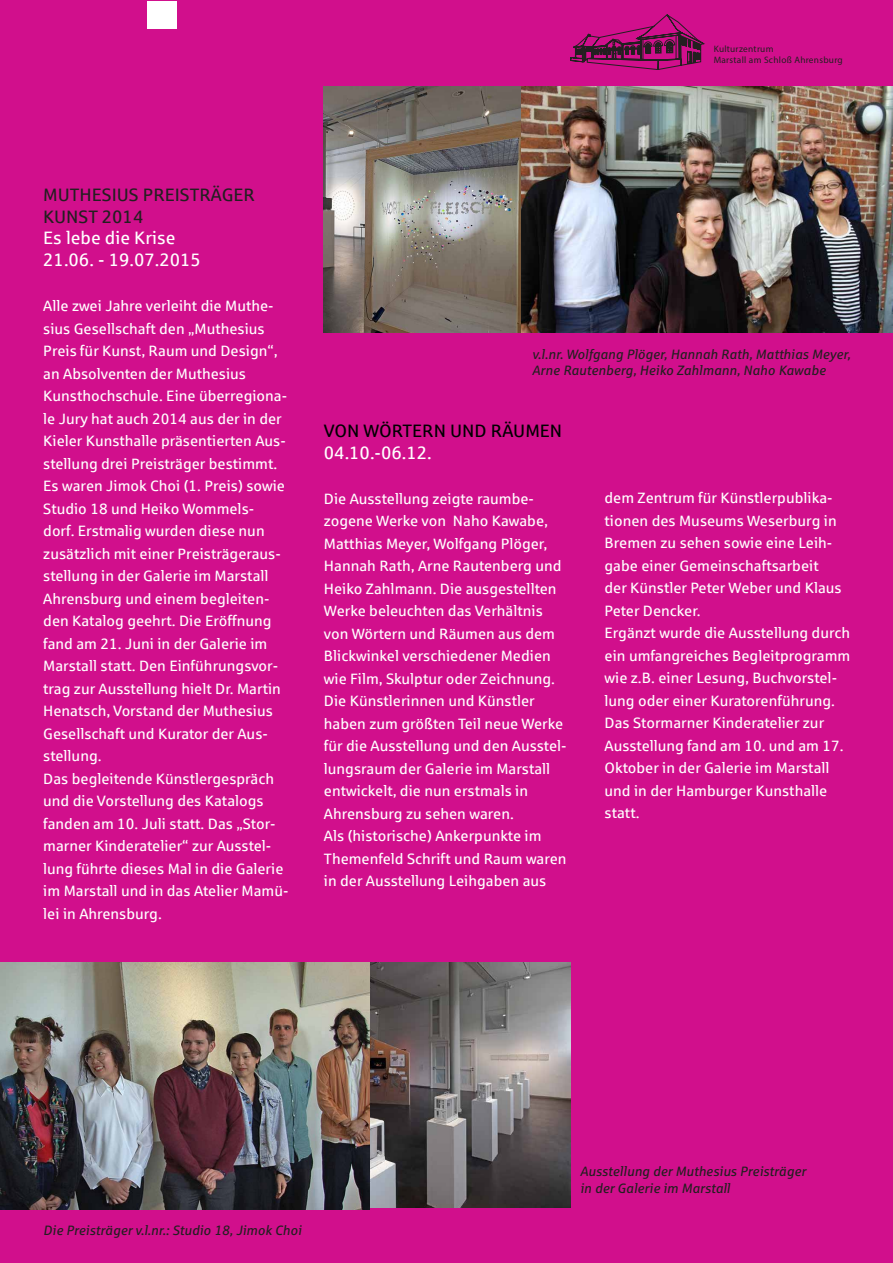
<style>
.page{position:relative;width:893px;height:1263px;background:#d10f8c}
.page>*{position:absolute;margin:0;border:0;box-sizing:border-box;transform-origin:0 0}
.t1{font:18px/21.6px "Sparkasse Rg";color:#fff}
.t2{font:18px/21.6px "Sparkasse Rg";color:#231f20}
.t3{font:18px "Sparkasse Rg";color:#000}
.t4{font:15px/22.5px "Sparkasse Rg";color:#fff}
.t5{font:italic 13.5px/16.2px "Sparkasse Rg";color:#231f20}
.t6{font:9.3px/11.4px "Myriad Pro";letter-spacing:.03em;color:#231f20}
</style>
<div class="page">
<div style="left:147px;top:1px;width:30px;height:27px;background:#fff"></div>
<img style="left:370px;top:962px;width:201px;height:246px">
<img style="left:1px;top:962px;width:369px;height:247px">
<img style="left:324px;top:86px;width:197px;height:247px">
<img style="left:521px;top:86px;width:371px;height:247px">
<svg style="left:571px;top:15px;width:137px;height:55px;background:#9f136c"></svg>
<p class="t6" style="left:714px;top:43px;width:131px">Kulturzentrum<br>Marstall am Schloß Ahrensburg</p>
<p class="t2" style="left:43px;top:184px;width:213px">MUTHESIUS PREISTRÄGER<br>KUNST 2014</p>
<p class="t1" style="left:43px;top:227px;width:159px">Es lebe die Krise<br>21.06. - 19.07.2015</p>
<p class="t4" style="left:43px;top:294px;width:247px">Alle zwei Jahre verleiht die Muthe&shy;sius Gesellschaft den „Muthesius Preis für Kunst, Raum und Design“, an Absolventen der Muthesius Kunsthochschule. Eine überregiona&shy;le Jury hat auch 2014 aus der in der Kieler Kunsthalle präsentierten Aus&shy;stellung drei Preisträger bestimmt.<br>Es waren Jimok Choi (1. Preis) sowie Studio 18 und Heiko Wommels&shy;dorf. Erstmalig wurden diese nun zusätzlich mit einer Preisträgeraus&shy;stellung in der Galerie im Marstall Ahrensburg und einem begleiten&shy;den Katalog geehrt. Die Eröffnung fand am 21. Juni in der Galerie im Marstall statt. Den Einführungsvor&shy;trag zur Ausstellung hielt Dr. Martin Henatsch, Vorstand der Muthesius Gesellschaft und Kurator der Aus&shy;stellung.<br>Das begleitende Künstlergespräch und die Vorstellung des Katalogs fanden am 10. Juli statt. Das „Stor&shy;marner Kinderatelier“ zur Ausstel&shy;lung führte dieses Mal in die Galerie im Marstall und in das Atelier Mamü&shy;lei in Ahrensburg.</p>
<p class="t5" style="left:532px;top:346px;width:320px">v.l.nr. Wolfgang Plöger, Hannah Rath, Matthias Meyer,<br>Arne Rautenberg, Heiko Zahlmann, Naho Kawabe</p>
<p class="t3" style="left:324px;top:420px;width:240px">VON WÖRTERN UND RÄUMEN</p>
<p class="t1" style="left:324px;top:441px;width:109px">04.10.-06.12.</p>
<p class="t4" style="left:324px;top:487px;width:244px">Die Ausstellung zeigte raumbe&shy;zogene Werke von Naho Kawabe,<br>Matthias Meyer, Wolfgang Plöger,<br>Hannah Rath, Arne Rautenberg und<br>Heiko Zahlmann. Die ausgestellten<br>Werke beleuchten das Verhältnis von Wörtern und Räumen aus dem<br>Blickwinkel verschiedener Medien wie Film, Skulptur oder Zeichnung.<br>Die Künstlerinnen und Künstler haben zum größten Teil neue Werke für die Ausstellung und den Ausstel&shy;lungsraum der Galerie im Marstall entwickelt, die nun erstmals in<br>Ahrensburg zu sehen waren.<br>Als (historische) Ankerpunkte im<br>Themenfeld Schrift und Raum waren in der Ausstellung Leihgaben aus</p>
<p class="t4" style="left:605px;top:486px;width:247px">dem Zentrum für Künstlerpublika&shy;tionen des Museums Weserburg in<br>Bremen zu sehen sowie eine Leih&shy;gabe einer Gemeinschaftsarbeit<br>der Künstler Peter Weber und Klaus<br>Peter Dencker.<br>Ergänzt wurde die Ausstellung durch ein umfangreiches Begleitprogramm wie z.B. einer Lesung, Buchvorstel&shy;lung oder einer Kuratorenführung.<br>Das Stormarner Kinderatelier zur<br>Ausstellung fand am 10. und am 17.<br>Oktober in der Galerie im Marstall und in der Hamburger Kunsthalle statt.</p>
<p class="t5" style="left:43px;top:1221px;width:260px">Die Preisträger v.l.nr.: Studio 18, Jimok Choi</p>
<p class="t5" style="left:580px;top:1163px;width:227px">Ausstellung der Muthesius Preisträger in der Galerie im Marstall</p>
</div>
